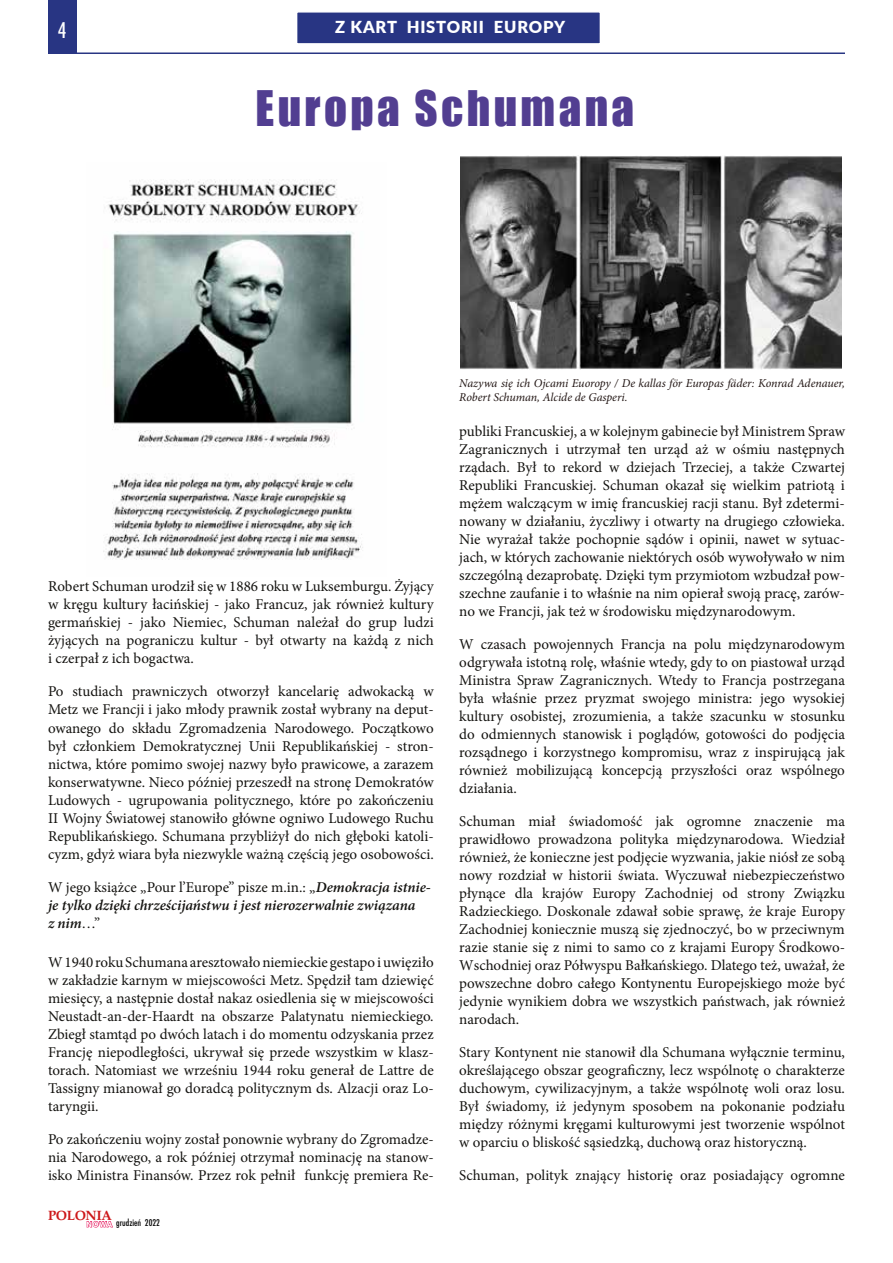
<style>
.page{position:relative;width:893px;height:1263px;background:#fff}
.page>*{position:absolute;margin:0;border:0;box-sizing:border-box;transform-origin:0 0}
.t1{font:45px "Impact";letter-spacing:.075em;color:#523e91}
.t2{font:500 condensed 21px "Futura";color:#fdfdfd}
.t3{font:900 16.5px "Lato";letter-spacing:.05em;color:#fff}
.t4{font:15px/18px "Minion Pro";color:#141310;text-align:justify}
.t5{font:italic 600 15px/18px "Minion Pro";color:#141310}
.t6{font:700 13.5px "Palatino";letter-spacing:-.025em;color:#cd1719}
.t7{font:italic 12px/14.4px "Minion Pro";letter-spacing:-.005em;color:#231715}
.t8{font:500 condensed 9px "Futura";color:#000}
.s1{font-weight:400;font-style:normal}
.s2{font-family:"Helvetica Neue";font-weight:700;font-stretch:normal;font-size:7.5px;color:#e6155b}
</style>
<div class="page">
<div style="left:48px;top:0;width:28px;height:54px;background:#283583"></div>
<hr style="left:48px;top:53px;width:797px;height:1px;background:#283583">
<div style="left:296px;top:11px;width:305px;height:34px;background:#283583;border:2px solid #fff"></div>
<img style="left:103px;top:179px;width:260px;height:381px">
<img style="left:460px;top:156px;width:382px;height:214px">
<h2 class="t2" style="left:58px;top:17px;width:10px">4</h2>
<p class="t3" style="left:335px;top:14px;width:232px">Z KART HISTORII EUROPY</p>
<h1 class="t1" style="left:256px;top:73px;width:380px">Europa Schumana</h1>
<p class="t7" style="left:459px;top:376px;width:387px">Nazywa się ich Ojcami Euoropy / De kallas för Europas fäder: Konrad Adenauer,<br>Robert Schuman, Alcide de Gasperi.</p>
<p class="t4" style="left:48px;top:578px;width:387px">Robert Schuman urodził się w 1886 roku w Luksemburgu. Żyjący w kręgu kultury łacińskiej - jako Francuz, jak również kultury germańskiej - jako Niemiec, Schuman należał do grup ludzi żyjących na pograniczu kultur - był otwarty na każdą z nich i czerpał z ich bogactwa.</p>
<p class="t4" style="left:48px;top:683px;width:387px">Po studiach prawniczych otworzył kancelarię adwokacką w Metz we Francji i jako młody prawnik został wybrany na deput&shy;owanego do składu Zgromadzenia Narodowego. Początkowo był członkiem Demokratycznej Unii Republikańskiej - stron&shy;nictwa, które pomimo swojej nazwy było prawicowe, a zarazem konserwatywne. Nieco później przeszedł na stronę Demokratów Ludowych - ugrupowania politycznego, które po zakończeniu II Wojny Światowej stanowiło główne ogniwo Ludowego Ruchu Republikańskiego. Schumana przybliżył do nich głęboki katoli&shy;cyzm, gdyż wiara była niezwykle ważną częścią jego osobowości.</p>
<p class="t5" style="left:48px;top:877px;width:384px"><span class="s1">W jego książce „Pour l’Europe” pisze m.in.: „</span>Demokracja istnie&shy;je tylko dzięki chrześcijaństwu i jest nierozerwalnie związana<br>z nim<span class="s1">…”</span></p>
<p class="t4" style="left:48px;top:953px;width:387px">W 1940 roku Schumana aresztowało niemieckie gestapo i uwięziło w zakładzie karnym w miejscowości Metz. Spędził tam dziewięć miesięcy, a następnie dostał nakaz osiedlenia się w miejscowości Neustadt-an-der-Haardt na obszarze Palatynatu niemieckiego.<br>Zbiegł stamtąd po dwóch latach i do momentu odzyskania przez Francję niepodległości, ukrywał się przede wszystkim w klasz&shy;torach. Natomiast we wrześniu 1944 roku generał de Lattre de Tassigny mianował go doradcą politycznym ds. Alzacji oraz Lo&shy;taryngii.</p>
<p class="t4" style="left:48px;top:1130px;width:387px">Po zakończeniu wojny został ponownie wybrany do Zgromadze&shy;nia Narodowego, a rok później otrzymał nominację na stanow&shy;isko Ministra Finansów. Przez rok pełnił funkcję premiera Re-</p>
<p class="t6" style="left:48px;top:1204px;width:65px">POLONIA</p>
<p class="t8" style="left:87px;top:1217px;width:75px"><span class="s2">NOWA</span> grudzień 2022</p>
<p class="t4" style="left:459px;top:422px;width:387px">publiki Francuskiej, a w kolejnym gabinecie był Ministrem Spraw Zagranicznych i utrzymał ten urząd aż w ośmiu następnych rządach. Był to rekord w dziejach Trzeciej, a także Czwartej Republiki Francuskiej. Schuman okazał się wielkim patriotą i mężem walczącym w imię francuskiej racji stanu. Był zdetermi&shy;nowany w działaniu, życzliwy i otwarty na drugiego człowieka.<br>Nie wyrażał także pochopnie sądów i opinii, nawet w sytuac&shy;jach, w których zachowanie niektórych osób wywoływało w nim szczególną dezaprobatę. Dzięki tym przymiotom wzbudzał pow&shy;szechne zaufanie i to właśnie na nim opierał swoją pracę, zarów&shy;no we Francji, jak też w środowisku międzynarodowym.</p>
<p class="t4" style="left:459px;top:635px;width:387px">W czasach powojennych Francja na polu międzynarodowym odgrywała istotną rolę, właśnie wtedy, gdy to on piastował urząd Ministra Spraw Zagranicznych. Wtedy to Francja postrzegana była właśnie przez pryzmat swojego ministra: jego wysokiej kultury osobistej, zrozumienia, a także szacunku w stosunku do odmiennych stanowisk i poglądów, gotowości do podjęcia rozsądnego i korzystnego kompromisu, wraz z inspirującą jak również mobilizującą koncepcją przyszłości oraz wspólnego działania.</p>
<p class="t4" style="left:459px;top:812px;width:387px">Schuman miał świadomość jak ogromne znaczenie ma prawidłowo prowadzona polityka międzynarodowa. Wiedział również, że konieczne jest podjęcie wyzwania, jakie niósł ze sobą nowy rozdział w historii świata. Wyczuwał niebezpieczeństwo płynące dla krajów Europy Zachodniej od strony Związku Radzieckiego. Doskonale zdawał sobie sprawę, że kraje Europy Zachodniej koniecznie muszą się zjednoczyć, bo w przeciwnym razie stanie się z nimi to samo co z krajami Europy Środkowo-Wschodniej oraz Półwyspu Bałkańskiego. Dlatego też, uważał, że powszechne dobro całego Kontynentu Europejskiego może być jedynie wynikiem dobra we wszystkich państwach, jak również narodach.</p>
<p class="t4" style="left:459px;top:1043px;width:387px">Stary Kontynent nie stanowił dla Schumana wyłącznie terminu, określającego obszar geograficzny, lecz wspólnotę o charakterze duchowym, cywilizacyjnym, a także wspólnotę woli oraz losu.<br>Był świadomy, iż jedynym sposobem na pokonanie podziału między różnymi kręgami kulturowymi jest tworzenie wspólnot w oparciu o bliskość sąsiedzką, duchową oraz historyczną.</p>
<p class="t4" style="left:459px;top:1166px;width:387px">Schuman, polityk znający historię oraz posiadający ogromne</p>
</div>
